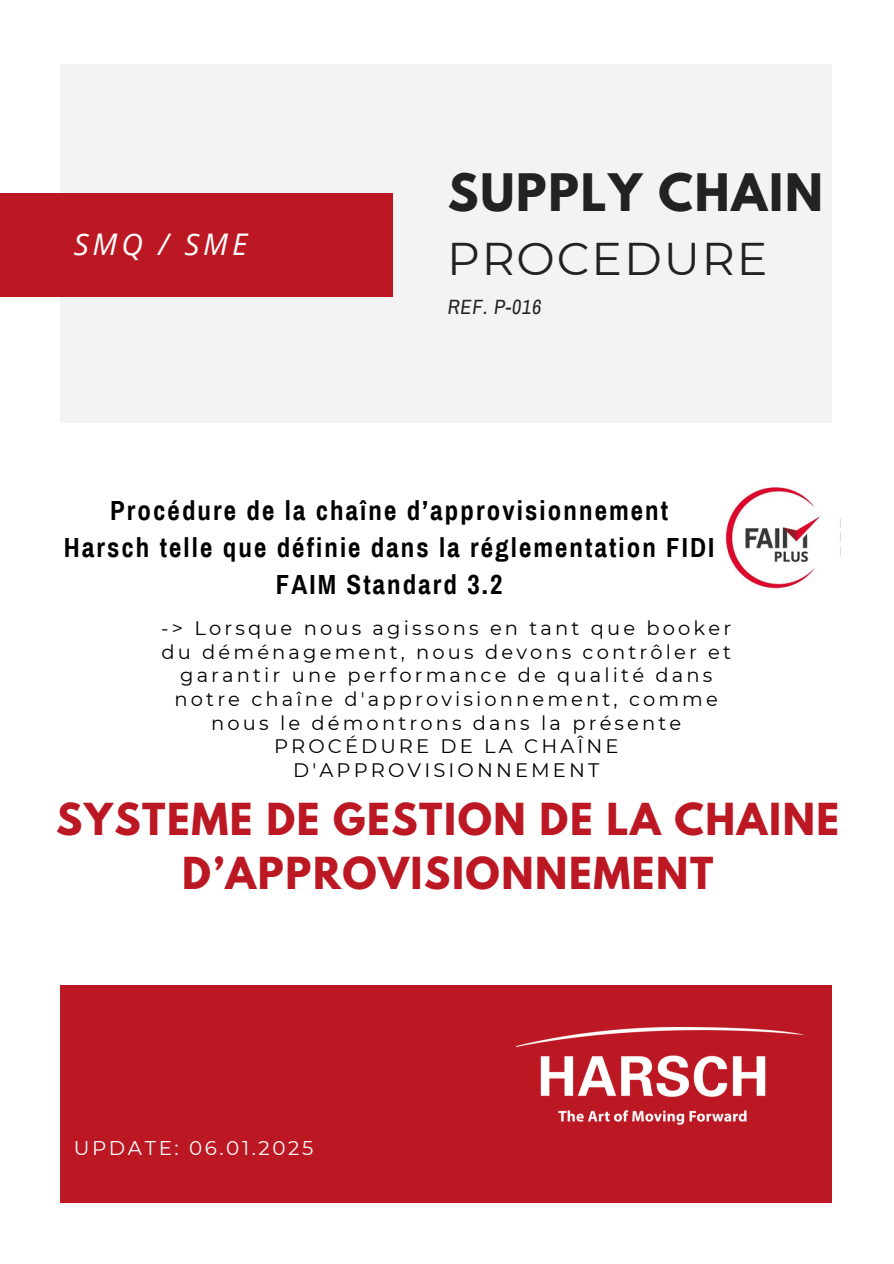
<style>
.page{position:relative;width:894px;height:1264px;background:#fff}
.page>*{position:absolute;margin:0;border:0;box-sizing:border-box;transform-origin:0 0}
.t1{font:700 45.75px "League Spartan";letter-spacing:.04em;color:#222}
.t2{font:45.75px "Montserrat";letter-spacing:.04em;color:#222}
.t3{font:700 39px/54.6px "League Spartan";letter-spacing:.04em;color:#bc1823;text-align:center}
.t4{font:italic 29.85px "Open Sans";letter-spacing:.13em;color:#fff}
.t5{font:700 27px/37.2px "Archivo Narrow";letter-spacing:.075em;color:#000;text-align:center}
.t6{font:italic 20.1px "Archivo Narrow";letter-spacing:.04em;color:#222}
.t7{font:19.8px "Montserrat";letter-spacing:.13em;color:#fff}
.t8{font:19.5px/23.7px "Montserrat";letter-spacing:.16em;color:#000;text-align:center}
</style>
<div class="page">
<div style="left:61px;top:985px;width:770px;height:217px;background:#bc1823"></div>
<div style="left:61px;top:64px;width:770px;height:358px;background:#f3f3f3"></div>
<div style="left:0;top:194px;width:393px;height:102px;background:#bc1823"></div>
<img style="left:516px;top:1027px;width:288px;height:97px">
<img style="left:725px;top:487px;width:95px;height:102px">
<p class="t4" style="left:74px;top:223px;width:175px">SMQ / SME</p>
<p class="t1" style="left:447px;top:170px;width:376px">SUPPLY CHAIN</p>
<h6 class="t2" style="left:447px;top:231px;width:322px">PROCEDURE</h6>
<h1 class="t6" style="left:447px;top:296px;width:95px">REF. P-016</h1>
<h4 class="t5" style="left:64px;top:492px;width:651px">Procédure de la chaîne d’approvisionnement<br>Harsch telle que définie dans la réglementation FIDI<br>FAIM Standard 3.2</h4>
<p class="t8" style="left:161px;top:616px;width:571px">-&gt; Lorsque nous agissons en tant que booker du déménagement, nous devons contrôler et garantir une performance de qualité dans notre chaîne d'approvisionnement, comme nous le démontrons dans la présente PROCÉDURE DE LA CHAÎNE D'APPROVISIONNEMENT</p>
<p class="t3" style="left:56px;top:796px;width:784px">SYSTEME DE GESTION DE LA CHAINE<br>D’APPROVISIONNEMENT</p>
<h2 class="t7" style="left:74px;top:1135px;width:241px">UPDATE: 06.01.2025</h2>
</div>
